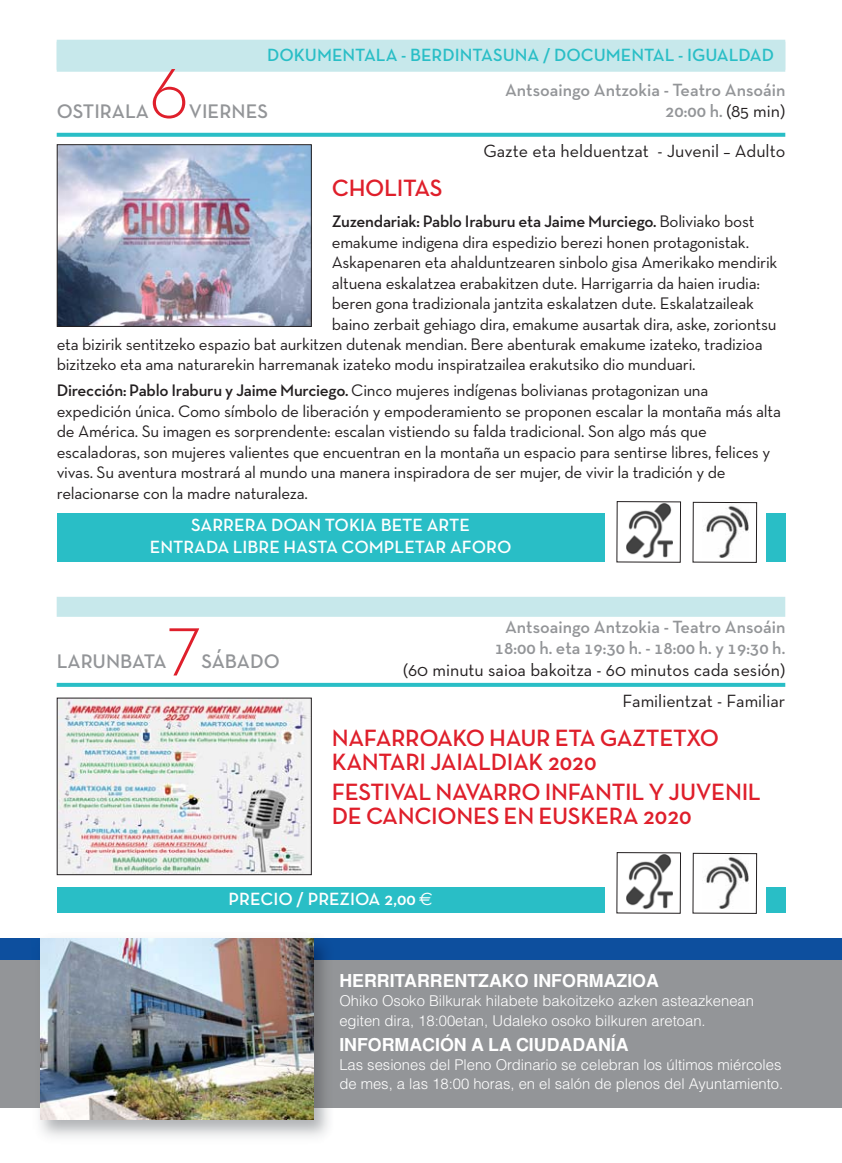
<style>
.page{position:relative;width:842px;height:1163px;background:#fff}
.page>*{position:absolute;margin:0;border:0;box-sizing:border-box;transform-origin:0 0}
.t1{font:300 80px "Neutra Text";color:#df1f2b}
.t2{font:600 24px/24px "Neutra Text TF";letter-spacing:-.015em;color:#df1f2b}
.t3{font:600 20px "Neutra Text TF";color:#939598}
.t4{font:600 18px/21.6px "Neutra Text TF";color:#939598;text-align:center}
.t5{font:600 18px "Neutra Text TF";color:#29bec6}
.t6{font:18px/30.6px "Neutra Text";color:#231f20;text-align:right}
.t7{font:600 18px/21.6px "Neutra Text TF";color:#fff;text-align:center}
.t8{font:700 17.8px "Helvetica";color:#fff}
.t9{font:17px/20.4px "Neutra Text";letter-spacing:-.015em;color:#231f20}
.t10{font:600 17px "Neutra Text TF";letter-spacing:-.015em;color:#231f20}
.t11{font:300 14.8px/19.2px "Helvetica";color:#fff}
.s1{font-family:"Neutra Text";font-weight:400;color:#231f20}
.s2{font-family:"Neutra Text";font-weight:400}
.s3{font-family:"Neutra Text TF";font-weight:600}
.s4{font-family:"Euro Sans";font-weight:400}
</style>
<div class="page">
<svg style="left:57px;top:682px;width:728px;height:4px;background:#57ccd2"></svg>
<div style="left:57px;top:596px;width:728px;height:20px;background:#c7e8eb"></div>
<img style="left:59px;top:699px;width:251px;height:174px">
<div style="left:57px;top:697px;width:255px;height:178px;border:1px solid #231f20"></div>
<img style="left:626px;top:854px;width:47px;height:56px">
<div style="left:616px;top:852px;width:65px;height:61px;border:1px solid #231f20"></div>
<img style="left:705px;top:854px;width:44px;height:54px">
<div style="left:692px;top:852px;width:65px;height:61px;border:1px solid #231f20"></div>
<div style="left:57px;top:887px;width:548px;height:26px;background:#29bec6"></div>
<div style="left:766px;top:887px;width:19px;height:26px;background:#29bec6"></div>
<svg style="left:57px;top:133px;width:728px;height:4px;background:#34c1c9"></svg>
<div style="left:57px;top:42px;width:728px;height:30px;background:#c7e8eb"></div>
<div style="left:57px;top:40px;width:728px;height:30px;background:#c7e8eb"></div>
<img style="left:59px;top:146px;width:251px;height:179px">
<div style="left:57px;top:144px;width:255px;height:183px;border:1px solid #231f20"></div>
<img style="left:626px;top:504px;width:47px;height:55px">
<div style="left:616px;top:501px;width:65px;height:61px;border:1px solid #231f20"></div>
<img style="left:705px;top:503px;width:44px;height:54px">
<div style="left:692px;top:501px;width:65px;height:62px;border:1px solid #231f20"></div>
<div style="left:57px;top:513px;width:548px;height:48px;background:#29bec6"></div>
<div style="left:766px;top:513px;width:19px;height:49px;background:#29bec6"></div>
<div style="left:0;top:938px;width:842px;height:169px;background:#939598"></div>
<div style="left:0;top:938px;width:842px;height:21px;background:#0d4f9e"></div>
<img style="left:32px;top:938px;width:308px;height:199px">
<img style="left:41px;top:938px;width:272px;height:181px">
<p class="t5" style="left:267px;top:48px;width:508px">DOKUMENTALA - BERDINTASUNA / DOCUMENTAL - IGUALDAD</p>
<p class="t5" style="left:119px;top:50px;width:657px">UMOREZKO KONTZERTUA EUSKARAZ - CONCIERTO HUMORISTICO EN EUSKERA</p>
<p class="t4" style="left:505px;top:80px;width:282px;text-align:right">Antsoaingo Antzokia - Teatro Ansoáin<br>20:00 h. <span class="s1">(85 min)</span></p>
<p class="t6" style="left:483px;top:137px;width:303px">Gazte eta helduentzat - Juvenil – Adulto</p>
<h1 class="t1" style="left:149px;top:42px;width:41px">6</h1>
<p class="t3" style="left:57px;top:103px;width:94px">OSTIRALA</p>
<p class="t3" style="left:189px;top:103px;width:81px">VIERNES</p>
<h2 class="t2" style="left:332px;top:178px;width:112px">CHOLITAS</h2>
<p class="t10" style="left:332px;top:215px;width:424px">Zuzendariak: Pablo Iraburu eta Jaime Murciego. <span class="s2">Boliviako bost</span></p>
<p class="t9" style="left:332px;top:233px;width:419px">emakume indigena dira espedizio berezi honen protagonistak.</p>
<p class="t9" style="left:332px;top:254px;width:447px">Askapenaren eta ahalduntzearen sinbolo gisa Amerikako mendirik</p>
<p class="t9" style="left:332px;top:274px;width:430px">altuena eskalatzea erabakitzen dute. Harrigarria da haien irudia:</p>
<p class="t9" style="left:332px;top:294px;width:424px">beren gona tradizionala jantzita eskalatzen dute. Eskalatzaileak</p>
<p class="t9" style="left:332px;top:315px;width:446px">baino zerbait gehiago dira, emakume ausartak dira, aske, zoriontsu</p>
<p class="t9" style="left:57px;top:335px;width:707px">eta bizirik sentitzeko espazio bat aurkitzen dutenak mendian. Bere abenturak emakume izateko, tradizioa</p>
<p class="t9" style="left:57px;top:356px;width:640px">bizitzeko eta ama naturarekin harremanak izateko modu inspiratzailea erakutsiko dio munduari.</p>
<p class="t9" style="left:57px;top:382px;width:726px"><span class="s3">Dirección: Pablo Iraburu y Jaime Murciego.</span> Cinco mujeres indígenas bolivianas protagonizan una expedición única. Como símbolo de liberación y empoderamiento se proponen escalar la montaña más alta de América. Su imagen es sorprendente: escalan vistiendo su falda tradicional. Son algo más que escaladoras, son mujeres valientes que encuentran en la montaña un espacio para sentirse libres, felices y vivas. Su aventura mostrará al mundo una manera inspiradora de ser mujer, de vivir la tradición y de relacionarse con la madre naturaleza.</p>
<p class="t7" style="left:150px;top:516px;width:363px">SARRERA DOAN TOKIA BETE ARTE<br>ENTRADA LIBRE HASTA COMPLETAR AFORO</p>
<h1 class="t1" style="left:167px;top:592px;width:36px">7</h1>
<p class="t3" style="left:201px;top:653px;width:80px">SÁBADO</p>
<p class="t3" style="left:57px;top:653px;width:111px">LARUNBATA</p>
<p class="t4" style="left:495px;top:617px;width:292px">Antsoaingo Antzokia - Teatro Ansoáin<br>18:00 h. eta 19:30 h. - 18:00 h. y 19:30 h.</p>
<p class="t6" style="left:403px;top:656px;width:384px">(60 minutu saioa bakoitza - 60 minutos cada sesión)<br>Familientzat - Familiar</p>
<h2 class="t2" style="left:332px;top:728px;width:389px">NAFARROAKO HAUR ETA GAZTETXO<br>KANTARI JAIALDIAK 2020</h2>
<h2 class="t2" style="left:332px;top:781px;width:431px">FESTIVAL NAVARRO INFANTIL Y JUVENIL<br>DE CANCIONES EN EUSKERA 2020</h2>
<p class="t7" style="left:229px;top:889px;width:206px">PRECIO / PREZIOA 2,00 <span class="s4">€</span></p>
<p class="t8" style="left:339px;top:974px;width:321px">HERRITARRENTZAKO INFORMAZIOA</p>
<p class="t11" style="left:339px;top:992px;width:416px">Ohiko Osoko Bilkurak hilabete bakoitzeko azken asteazkenean egiten dira, 18:00etan, Udaleko osoko bilkuren aretoan.</p>
<p class="t8" style="left:339px;top:1037px;width:291px">INFORMACIÓN A LA CIUDADANÍA</p>
<p class="t11" style="left:339px;top:1056px;width:445px">Las sesiones del Pleno Ordinario se celebran los últimos miércoles de mes, a las 18:00 horas, en el salón de plenos del Ayuntamiento.</p>
</div>
